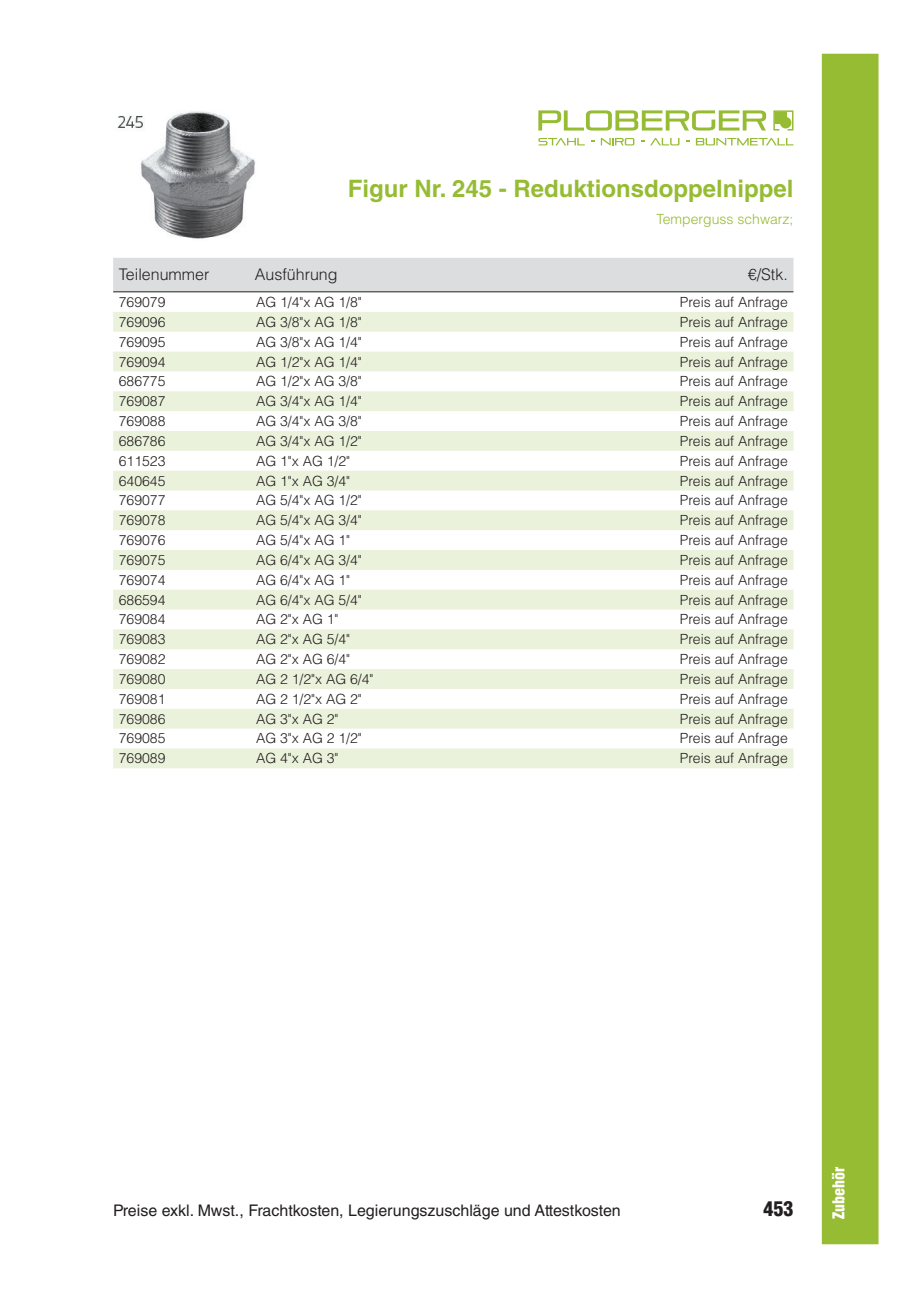
<style>
.page{position:relative;width:918px;height:1298px;background:#fff}
.page>*{position:absolute;margin:0;border:0;box-sizing:border-box;transform-origin:0 0}
.t1{font:700 24px "Helvetica LT Pro";color:#96bc33}
.t2{font:900 condensed 20px "Helvetica LT Std";color:#231f20}
.t3{font:16px "Helvetica LT Std";color:#231f20}
.t4{font:300 16px "Helvetica LT Pro";color:#231f20}
.t5{font:900 condensed 16px "Helvetica LT Std";color:#fff}
.t6{font:300 14px "Helvetica LT Pro";color:#231f20}
.t7{font:300 14px "Helvetica LT Pro";color:#96bc33}
</style>
<div class="page">
<svg style="left:538px;top:110px;width:228px;height:21px"></svg>
<svg style="left:773px;top:110px;width:20px;height:21px"></svg>
<div style="left:775px;top:112px;width:12px;height:12px;background:#96bc33"></div>
<div style="left:780px;top:117px;width:11px;height:11px;background:#96bc33;border-radius:50%"></div>
<svg style="left:538px;top:138px;width:47px;height:7px"></svg>
<svg style="left:601px;top:138px;width:33px;height:7px"></svg>
<svg style="left:641px;top:138px;width:39px;height:7px"></svg>
<svg style="left:696px;top:138px;width:97px;height:7px"></svg>
<div style="left:113px;top:258px;width:680px;height:33px;background:#dcdddf"></div>
<svg style="left:113px;top:312px;width:680px;height:456px;fill:#ecf3de"></svg>
<hr style="left:113px;top:291px;width:680px;height:1px;background:#231f20">
<img style="left:117px;top:111px;width:139px;height:128px">
<div style="left:822px;top:54px;width:57px;height:1190px;background:#96bc33"></div>
<h1 class="t1" style="left:348px;top:180px;width:447px">Figur Nr. 245 - Reduktionsdoppelnippel</h1>
<p class="t7" style="left:657px;top:213px;width:138px">Temperguss schwarz;</p>
<p class="t4" style="left:119px;top:268px;width:92px">Teilenummer</p>
<p class="t4" style="left:255px;top:268px;width:84px">Ausführung</p>
<p class="t4" style="left:748px;top:268px;width:41px">€/Stk.</p>
<p class="t6" style="left:119px;top:296px;width:48px">769079</p>
<p class="t6" style="left:256px;top:296px;width:107px">AG 1/4"x AG 1/8"</p>
<p class="t6" style="left:680px;top:296px;width:109px">Preis auf Anfrage</p>
<p class="t6" style="left:119px;top:316px;width:48px">769096</p>
<p class="t6" style="left:256px;top:316px;width:107px">AG 3/8"x AG 1/8"</p>
<p class="t6" style="left:680px;top:316px;width:109px">Preis auf Anfrage</p>
<p class="t6" style="left:119px;top:336px;width:48px">769095</p>
<p class="t6" style="left:256px;top:336px;width:107px">AG 3/8"x AG 1/4"</p>
<p class="t6" style="left:680px;top:336px;width:109px">Preis auf Anfrage</p>
<p class="t6" style="left:119px;top:356px;width:48px">769094</p>
<p class="t6" style="left:256px;top:356px;width:107px">AG 1/2"x AG 1/4"</p>
<p class="t6" style="left:680px;top:356px;width:109px">Preis auf Anfrage</p>
<p class="t6" style="left:119px;top:376px;width:48px">686775</p>
<p class="t6" style="left:256px;top:376px;width:107px">AG 1/2"x AG 3/8"</p>
<p class="t6" style="left:680px;top:376px;width:109px">Preis auf Anfrage</p>
<p class="t6" style="left:119px;top:395px;width:48px">769087</p>
<p class="t6" style="left:256px;top:395px;width:107px">AG 3/4"x AG 1/4"</p>
<p class="t6" style="left:680px;top:395px;width:109px">Preis auf Anfrage</p>
<p class="t6" style="left:119px;top:415px;width:48px">769088</p>
<p class="t6" style="left:256px;top:415px;width:107px">AG 3/4"x AG 3/8"</p>
<p class="t6" style="left:680px;top:415px;width:109px">Preis auf Anfrage</p>
<p class="t6" style="left:119px;top:435px;width:48px">686786</p>
<p class="t6" style="left:256px;top:435px;width:107px">AG 3/4"x AG 1/2"</p>
<p class="t6" style="left:680px;top:435px;width:109px">Preis auf Anfrage</p>
<p class="t6" style="left:119px;top:455px;width:48px">611523</p>
<p class="t6" style="left:256px;top:455px;width:96px">AG 1"x AG 1/2"</p>
<p class="t6" style="left:680px;top:455px;width:109px">Preis auf Anfrage</p>
<p class="t6" style="left:119px;top:475px;width:48px">640645</p>
<p class="t6" style="left:256px;top:475px;width:96px">AG 1"x AG 3/4"</p>
<p class="t6" style="left:680px;top:475px;width:109px">Preis auf Anfrage</p>
<p class="t6" style="left:119px;top:495px;width:48px">769077</p>
<p class="t6" style="left:256px;top:495px;width:107px">AG 5/4"x AG 1/2"</p>
<p class="t6" style="left:680px;top:495px;width:109px">Preis auf Anfrage</p>
<p class="t6" style="left:119px;top:514px;width:48px">769078</p>
<p class="t6" style="left:256px;top:514px;width:107px">AG 5/4"x AG 3/4"</p>
<p class="t6" style="left:680px;top:514px;width:109px">Preis auf Anfrage</p>
<p class="t6" style="left:119px;top:534px;width:48px">769076</p>
<p class="t6" style="left:256px;top:534px;width:96px">AG 5/4"x AG 1"</p>
<p class="t6" style="left:680px;top:534px;width:109px">Preis auf Anfrage</p>
<p class="t6" style="left:119px;top:554px;width:48px">769075</p>
<p class="t6" style="left:256px;top:554px;width:107px">AG 6/4"x AG 3/4"</p>
<p class="t6" style="left:680px;top:554px;width:109px">Preis auf Anfrage</p>
<p class="t6" style="left:119px;top:574px;width:48px">769074</p>
<p class="t6" style="left:256px;top:574px;width:96px">AG 6/4"x AG 1"</p>
<p class="t6" style="left:680px;top:574px;width:109px">Preis auf Anfrage</p>
<p class="t6" style="left:119px;top:594px;width:48px">686594</p>
<p class="t6" style="left:256px;top:594px;width:107px">AG 6/4"x AG 5/4"</p>
<p class="t6" style="left:680px;top:594px;width:109px">Preis auf Anfrage</p>
<p class="t6" style="left:119px;top:614px;width:48px">769084</p>
<p class="t6" style="left:256px;top:614px;width:84px">AG 2"x AG 1"</p>
<p class="t6" style="left:680px;top:614px;width:109px">Preis auf Anfrage</p>
<p class="t6" style="left:119px;top:633px;width:48px">769083</p>
<p class="t6" style="left:256px;top:633px;width:96px">AG 2"x AG 5/4"</p>
<p class="t6" style="left:680px;top:633px;width:109px">Preis auf Anfrage</p>
<p class="t6" style="left:119px;top:653px;width:48px">769082</p>
<p class="t6" style="left:256px;top:653px;width:96px">AG 2"x AG 6/4"</p>
<p class="t6" style="left:680px;top:653px;width:109px">Preis auf Anfrage</p>
<p class="t6" style="left:119px;top:673px;width:48px">769080</p>
<p class="t6" style="left:256px;top:673px;width:119px">AG 2 1/2"x AG 6/4"</p>
<p class="t6" style="left:680px;top:673px;width:109px">Preis auf Anfrage</p>
<p class="t6" style="left:119px;top:693px;width:48px">769081</p>
<p class="t6" style="left:256px;top:693px;width:107px">AG 2 1/2"x AG 2"</p>
<p class="t6" style="left:680px;top:693px;width:109px">Preis auf Anfrage</p>
<p class="t6" style="left:119px;top:713px;width:48px">769086</p>
<p class="t6" style="left:256px;top:713px;width:84px">AG 3"x AG 2"</p>
<p class="t6" style="left:680px;top:713px;width:109px">Preis auf Anfrage</p>
<p class="t6" style="left:119px;top:733px;width:48px">769085</p>
<p class="t6" style="left:256px;top:733px;width:107px">AG 3"x AG 2 1/2"</p>
<p class="t6" style="left:680px;top:733px;width:109px">Preis auf Anfrage</p>
<p class="t6" style="left:119px;top:752px;width:48px">769089</p>
<p class="t6" style="left:256px;top:752px;width:84px">AG 4"x AG 3"</p>
<p class="t6" style="left:680px;top:752px;width:109px">Preis auf Anfrage</p>
<p class="t3" style="left:113px;top:1204px;width:509px">Preise exkl. Mwst., Frachtkosten, Legierungszuschläge und Attestkosten</p>
<h2 class="t2" style="left:763px;top:1197px;width:31px">453</h2>
<p class="t5" style="left:830px;top:1219px;width:54px;rotate:-90deg">Zubehör</p>
</div>
